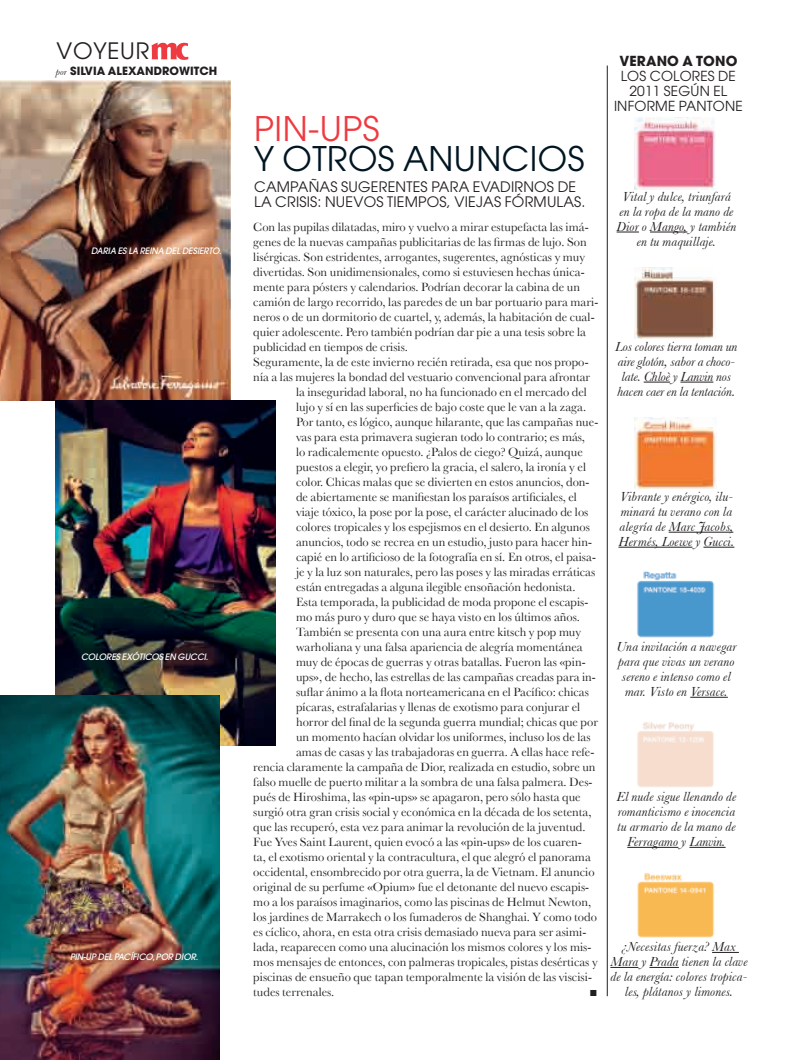
<style>
.page{position:relative;width:812px;height:1060px;background:#fff}
.page>*{position:absolute;margin:0;border:0;box-sizing:border-box;transform-origin:0 0}
.t1{font:33.75px "Avant Garde";letter-spacing:.015em;color:#001522}
.t2{font:33.75px "Avant Garde";letter-spacing:.015em;color:#ee3a41}
.t3{font:22.5px "Avant Garde";letter-spacing:.035em;color:#231f20}
.t4{font:14.38px/15px "Avant Garde";letter-spacing:.015em;color:#231f20}
.t5{font:italic 13.75px/15px "Baskerville";letter-spacing:.01em;color:#231f20;text-align:center}
.t6{font:13.75px/15px "Avant Garde";letter-spacing:.015em;color:#231f20;text-align:center}
.t7{font:700 13.75px "Avant Garde";letter-spacing:.015em;color:#231f20}
.t8{font:12.5px "Baskerville";color:#231f20}
.t9{font:700 11.25px "Avant Garde";letter-spacing:.005em;color:#231f20}
.t10{font:italic 500 8.75px "Avant Garde";letter-spacing:-.01em;color:#fff}
.t11{font:8.75px "Zapf Dingbats ITC";color:#231f20}
.s1{font-family:"Baskerville";font-weight:400;font-style:italic;font-size:10px}
</style>
<div class="page">
<hr style="left:606px;top:65px;width:1px;height:931px;background:#231f20">
<svg style="left:151px;top:43px;width:37px;height:17px"></svg>
<img style="left:0;top:80px;width:230px;height:320px">
<img style="left:56px;top:400px;width:219px;height:346px">
<img style="left:634px;top:118px;width:81px;height:71px">
<svg style="left:616px;top:232px;width:22px;height:1px"></svg>
<hr style="left:649px;top:232px;width:38px;height:1px;background:#231f20">
<img style="left:634px;top:417px;width:82px;height:72px">
<hr style="left:668px;top:532px;width:65px;height:1px;background:#231f20">
<hr style="left:618px;top:547px;width:74px;height:1px;background:#231f20">
<hr style="left:703px;top:547px;width:31px;height:1px;background:#231f20">
<img style="left:637px;top:873px;width:78px;height:65px">
<svg style="left:712px;top:952px;width:26px;height:1px"></svg>
<svg style="left:610px;top:967px;width:28px;height:1px"></svg>
<svg style="left:649px;top:967px;width:29px;height:1px"></svg>
<img style="left:634px;top:268px;width:81px;height:71px">
<svg style="left:643px;top:382px;width:27px;height:1px"></svg>
<hr style="left:680px;top:382px;width:33px;height:1px;background:#231f20">
<img style="left:637px;top:571px;width:78px;height:67px">
<hr style="left:690px;top:697px;width:37px;height:1px;background:#231f20">
<img style="left:637px;top:722px;width:77px;height:65px">
<hr style="left:627px;top:847px;width:51px;height:1px;background:#231f20">
<hr style="left:689px;top:847px;width:36px;height:1px;background:#231f20">
<img style="left:0;top:695px;width:220px;height:364px">
<svg style="left:0;top:1055px;width:4px;height:5px"></svg>
<h2 class="t3" style="left:57px;top:38px;width:94px">VOYEUR</h2>
<p class="t9" style="left:56px;top:64px;width:163px"><span class="s1">por</span> SILVIA ALEXANDROWITCH</p>
<p class="t10" style="left:91px;top:246px;width:132px">DARIA ES LA REINA DEL DESIERTO.</p>
<p class="t10" style="left:81px;top:651px;width:129px">COLORES EXÓTICOS EN GUCCI.</p>
<p class="t10" style="left:70px;top:951px;width:130px">PIN-UP DEL PACÍFICO, POR DIOR.</p>
<h1 class="t2" style="left:254px;top:108px;width:127px">PIN-UPS</h1>
<h1 class="t1" style="left:254px;top:138px;width:332px">Y OTROS ANUNCIOS</h1>
<p class="t4" style="left:254px;top:179px;width:333px">CAMPAÑAS SUGERENTES PARA EVADIRNOS DE<br>LA CRISIS: NUEVOS TIEMPOS, VIEJAS FÓRMULAS.</p>
<p class="t8" style="left:253px;top:219px;width:337px">Con las pupilas dilatadas, miro y vuelvo a mirar estupefacta las imá-</p>
<p class="t8" style="left:253px;top:234px;width:335px">genes de la nuevas campañas publicitarias de las firmas de lujo. Son</p>
<p class="t8" style="left:253px;top:249px;width:333px">lisérgicas. Son estridentes, arrogantes, sugerentes, agnósticas y muy</p>
<p class="t8" style="left:253px;top:264px;width:333px">divertidas. Son unidimensionales, como si estuviesen hechas única-</p>
<p class="t8" style="left:253px;top:279px;width:328px">mente para pósters y calendarios. Podrían decorar la cabina de un</p>
<p class="t8" style="left:253px;top:294px;width:346px">camión de largo recorrido, las paredes de un bar portuario para mari-</p>
<p class="t8" style="left:253px;top:309px;width:343px">neros o de un dormitorio de cuartel, y, además, la habitación de cual-</p>
<p class="t8" style="left:253px;top:324px;width:334px">quier adolescente. Pero también podrían dar pie a una tesis sobre la</p>
<p class="t8" style="left:253px;top:339px;width:156px">publicidad en tiempos de crisis.</p>
<p class="t8" style="left:253px;top:354px;width:337px">Seguramente, la de este invierno recién retirada, esa que nos propo-</p>
<p class="t8" style="left:253px;top:369px;width:338px">nía a las mujeres la bondad del vestuario convencional para afrontar</p>
<p class="t8" style="left:296px;top:384px;width:292px">la inseguridad laboral, no ha funcionado en el mercado del</p>
<p class="t8" style="left:296px;top:399px;width:292px">lujo y sí en las superficies de bajo coste que le van a la zaga.</p>
<p class="t8" style="left:296px;top:414px;width:304px">Por tanto, es lógico, aunque hilarante, que las campañas nue-</p>
<p class="t8" style="left:296px;top:429px;width:290px">vas para esta primavera sugieran todo lo contrario; es más,</p>
<p class="t8" style="left:296px;top:444px;width:288px">lo radicalemente opuesto. ¿Palos de ciego? Quizá, aunque</p>
<p class="t8" style="left:296px;top:459px;width:291px">puestos a elegir, yo prefiero la gracia, el salero, la ironía y el</p>
<p class="t8" style="left:296px;top:474px;width:295px">color. Chicas malas que se divierten en estos anuncios, don-</p>
<p class="t8" style="left:296px;top:489px;width:282px">de abiertamente se manifiestan los paraísos artificiales, el</p>
<p class="t8" style="left:296px;top:504px;width:294px">viaje tóxico, la pose por la pose, el carácter alucinado de los</p>
<p class="t8" style="left:296px;top:519px;width:295px">colores tropicales y los espejismos en el desierto. En algunos</p>
<p class="t8" style="left:296px;top:534px;width:297px">anuncios, todo se recrea en un estudio, justo para hacer hin-</p>
<p class="t8" style="left:296px;top:549px;width:301px">capié en lo artificioso de la fotografía en sí. En otros, el paisa-</p>
<p class="t8" style="left:296px;top:564px;width:301px">je y la luz son naturales, pero las poses y las miradas erráticas</p>
<p class="t8" style="left:296px;top:579px;width:281px">están entregadas a alguna ilegible ensoñación hedonista.</p>
<p class="t8" style="left:296px;top:594px;width:294px">Esta temporada, la publicidad de moda propone el escapis-</p>
<p class="t8" style="left:296px;top:609px;width:285px">mo más puro y duro que se haya visto en los últimos años.</p>
<p class="t8" style="left:296px;top:624px;width:286px">También se presenta con una aura entre kitsch y pop muy</p>
<p class="t8" style="left:296px;top:639px;width:288px">warholiana y una falsa apariencia de alegría momentánea</p>
<p class="t8" style="left:296px;top:654px;width:291px">muy de épocas de guerras y otras batallas. Fueron las «pin-</p>
<p class="t8" style="left:296px;top:669px;width:301px">ups», de hecho, las estrellas de las campañas creadas para in-</p>
<p class="t8" style="left:296px;top:684px;width:294px">suflar ánimo a la flota norteamericana en el Pacífico: chicas</p>
<p class="t8" style="left:296px;top:699px;width:286px">pícaras, estrafalarias y llenas de exotismo para conjurar el</p>
<p class="t8" style="left:296px;top:714px;width:303px">horror del final de la segunda guerra mundial; chicas que por</p>
<p class="t8" style="left:296px;top:729px;width:296px">un momento hacían olvidar los uniformes, incluso los de las</p>
<p class="t8" style="left:296px;top:744px;width:300px">amas de casas y las trabajadoras en guerra. A ellas hace refe-</p>
<p class="t8" style="left:253px;top:759px;width:343px">rencia claramente la campaña de Dior, realizada en estudio, sobre un</p>
<p class="t8" style="left:253px;top:774px;width:340px">falso muelle de puerto militar a la sombra de una falsa palmera. Des-</p>
<p class="t8" style="left:253px;top:789px;width:329px">pués de Hiroshima, las «pin-ups» se apagaron, pero sólo hasta que</p>
<p class="t8" style="left:253px;top:804px;width:340px">surgió otra gran crisis social y económica en la década de los setenta,</p>
<p class="t8" style="left:253px;top:819px;width:334px">que las recuperó, esta vez para animar la revolución de la juventud.</p>
<p class="t8" style="left:253px;top:834px;width:330px">Fue Yves Saint Laurent, quien evocó a las «pin-ups» de los cuaren-</p>
<p class="t8" style="left:253px;top:849px;width:339px">ta, el exotismo oriental y la contracultura, el que alegró el panorama</p>
<p class="t8" style="left:253px;top:864px;width:343px">occidental, ensombrecido por otra guerra, la de Vietnam. El anuncio</p>
<p class="t8" style="left:253px;top:879px;width:337px">original de su perfume «Opium» fue el detonante del nuevo escapis-</p>
<p class="t8" style="left:253px;top:894px;width:339px">mo a los paraísos imaginarios, como las piscinas de Helmut Newton,</p>
<p class="t8" style="left:253px;top:909px;width:345px">los jardines de Marrakech o los fumaderos de Shanghai. Y como todo</p>
<p class="t8" style="left:253px;top:924px;width:334px">es cíclico, ahora, en esta otra crisis demasiado nueva para ser asimi-</p>
<p class="t8" style="left:253px;top:939px;width:339px">lada, reaparecen como una alucinación los mismos colores y los mis-</p>
<p class="t8" style="left:253px;top:954px;width:346px">mos mensajes de entonces, con palmeras tropicales, pistas desérticas y</p>
<p class="t8" style="left:253px;top:969px;width:340px">piscinas de ensueño que tapan temporalmente la visión de las viscisi-</p>
<p class="t8" style="left:253px;top:984px;width:83px">tudes terrenales.</p>
<p class="t11" style="left:590px;top:988px;width:8px">■</p>
<p class="t7" style="left:619px;top:52px;width:119px">VERANO A TONO</p>
<p class="t6" style="left:614px;top:68px;width:130px">LOS COLORES DE<br>2011 SEGÚN EL<br>INFORME PANTONE</p>
<p class="t5" style="left:616px;top:188px;width:121px">Vital y dulce, triunfará en la ropa de la mano de<br>Dior o Mango, y también en tu maquillaje.</p>
<p class="t5" style="left:615px;top:338px;width:124px;text-align:left">Los colores tierra toman un aire glotón, sabor a choco&shy;late. Chloè y Lanvin nos hacen caer en la tentación.</p>
<p class="t5" style="left:618px;top:488px;width:117px;text-align:left">Vibrante y enérgico, ilu&shy;minará tu verano con la alegría de Marc Jacobs,<br>Hermés, Loewe y Gucci.</p>
<p class="t5" style="left:616px;top:638px;width:121px">Una invitación a navegar para que vivas un verano sereno e intenso como el mar. Visto en Versace.</p>
<p class="t5" style="left:616px;top:788px;width:121px">El nude sigue llenando de romanticismo e inocencia tu armario de la mano de<br>Ferragamo y Lanvin.</p>
<p class="t5" style="left:610px;top:938px;width:139px">¿Necesitas fuerza? Max<br>Mara y Prada tienen la clave de la energía: colores tropica&shy;les, plátanos y limones.</p>
</div>
